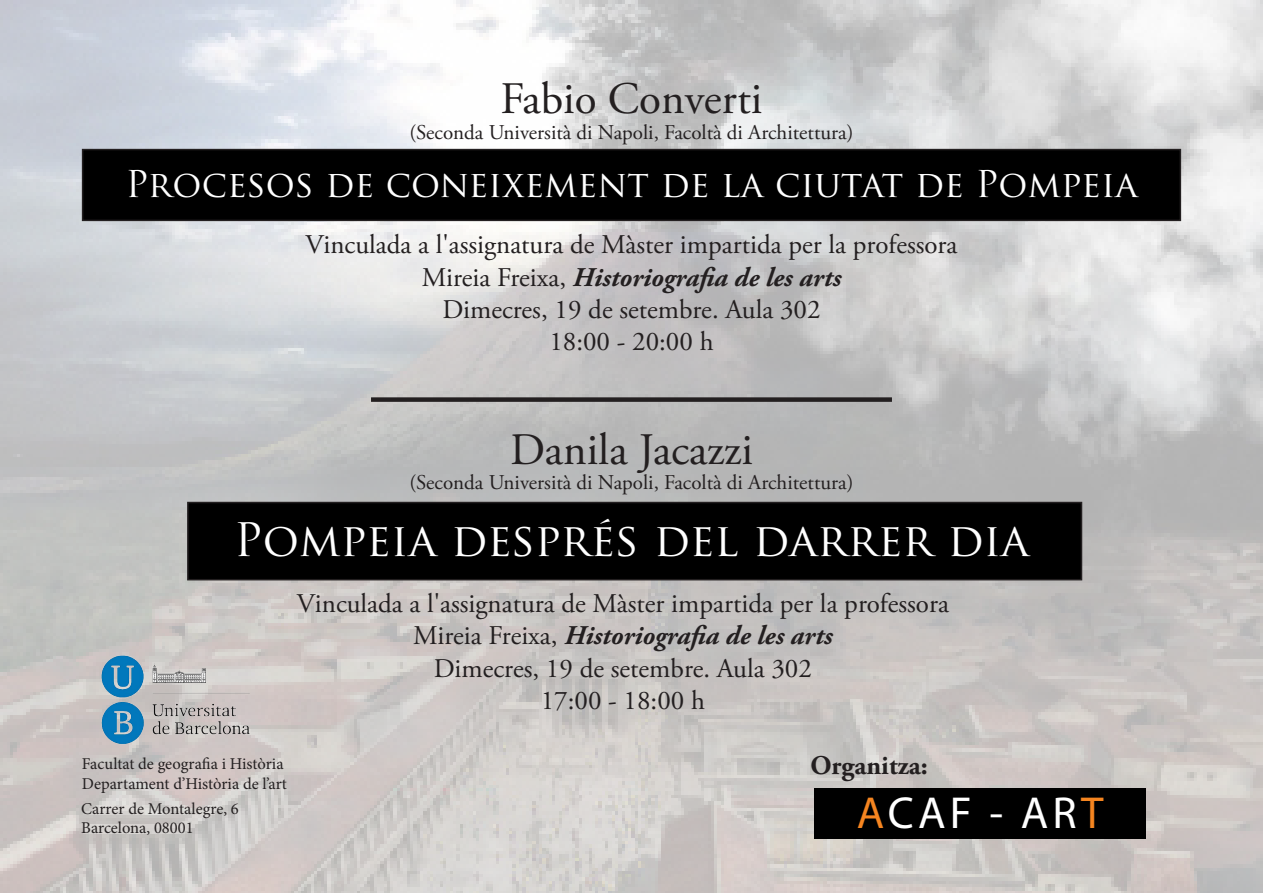
<style>
.page{position:relative;width:1263px;height:893px;background:#fff}
.page>*{position:absolute;margin:0;border:0;box-sizing:border-box;transform-origin:0 0}
.t1{font:45px "Adobe Garamond Pro";color:#231f20}
.t2{font:45px "Trajan Pro";color:#fff}
.t3{font:45px "Myriad Pro";letter-spacing:.09em;color:#fff}
.t4{font:36px "Trajan Pro";color:#fff}
.t5{font:27px "Adobe Garamond Pro";color:#231f20}
.t6{font:italic 700 27px "Adobe Garamond Pro";color:#231f20}
.t7{font:700 27px "Adobe Garamond Pro";color:#231f20}
.t8{font:21px "Adobe Garamond Pro";color:#231f20}
.t9{font:16.5px/19.8px "Minion Pro";color:#231f20}
.s1{font-weight:400;font-style:normal}
.s2{color:#f58520}
</style>
<div class="page">
<img style="left:0;top:0;width:1263px;height:893px">
<div style="left:188px;top:502px;width:893px;height:78px;background:#000"></div>
<div style="left:187px;top:502px;width:895px;height:78px;border:2px solid #231f20"></div>
<div style="left:83px;top:150px;width:1097px;height:70px;background:#000"></div>
<div style="left:82px;top:149px;width:1099px;height:72px;border:2px solid #231f20"></div>
<div style="left:371px;top:397px;width:521px;height:5px;background:#231f20"></div>
<img style="left:82px;top:642px;width:200px;height:107px">
<div style="left:814px;top:789px;width:332px;height:50px;background:#000"></div>
<p class="t1" style="left:500px;top:72px;width:263px">Fabio Converti</p>
<p class="t8" style="left:410px;top:119px;width:445px">(Seconda Università di Napoli, Facoltà di Architettura)</p>
<p class="t4" style="left:125px;top:162px;width:1014px">Procesos de coneixement de la ciutat de Pompeia</p>
<p class="t5" style="left:305px;top:228px;width:653px">Vinculada a l'assignatura de Màster impartida per la professora</p>
<p class="t6" style="left:422px;top:262px;width:421px"><span class="s1">Mireia Freixa,</span> Historiografia de les arts</p>
<p class="t5" style="left:442px;top:293px;width:379px">Dimecres, 19 de setembre. Aula 302</p>
<p class="t5" style="left:549px;top:326px;width:166px">18:00 - 20:00 h</p>
<p class="t1" style="left:510px;top:423px;width:244px">Danila Jacazzi</p>
<p class="t8" style="left:410px;top:470px;width:445px">(Seconda Università di Napoli, Facoltà di Architettura)</p>
<p class="t2" style="left:234px;top:511px;width:796px">Pompeia després del darrer dia</p>
<p class="t5" style="left:297px;top:587px;width:653px">Vinculada a l'assignatura de Màster impartida per la professora</p>
<p class="t6" style="left:413px;top:620px;width:421px"><span class="s1">Mireia Freixa,</span> Historiografia de les arts</p>
<p class="t5" style="left:434px;top:652px;width:379px">Dimecres, 19 de setembre. Aula 302</p>
<p class="t5" style="left:541px;top:684px;width:166px">17:00 - 18:00 h</p>
<p class="t9" style="left:82px;top:754px;width:207px">Facultat de geografia i Història<br>Departament d’Història de l’art</p>
<p class="t9" style="left:81px;top:798px;width:159px">Carrer de Montalegre, 6</p>
<p class="t9" style="left:81px;top:818px;width:114px">Barcelona, 08001</p>
<p class="t7" style="left:810px;top:749px;width:119px">Organitza:</p>
<p class="t3" style="left:857px;top:785px;width:248px"><span class="s2">A</span>CAF - AR<span class="s2">T</span></p>
</div>
